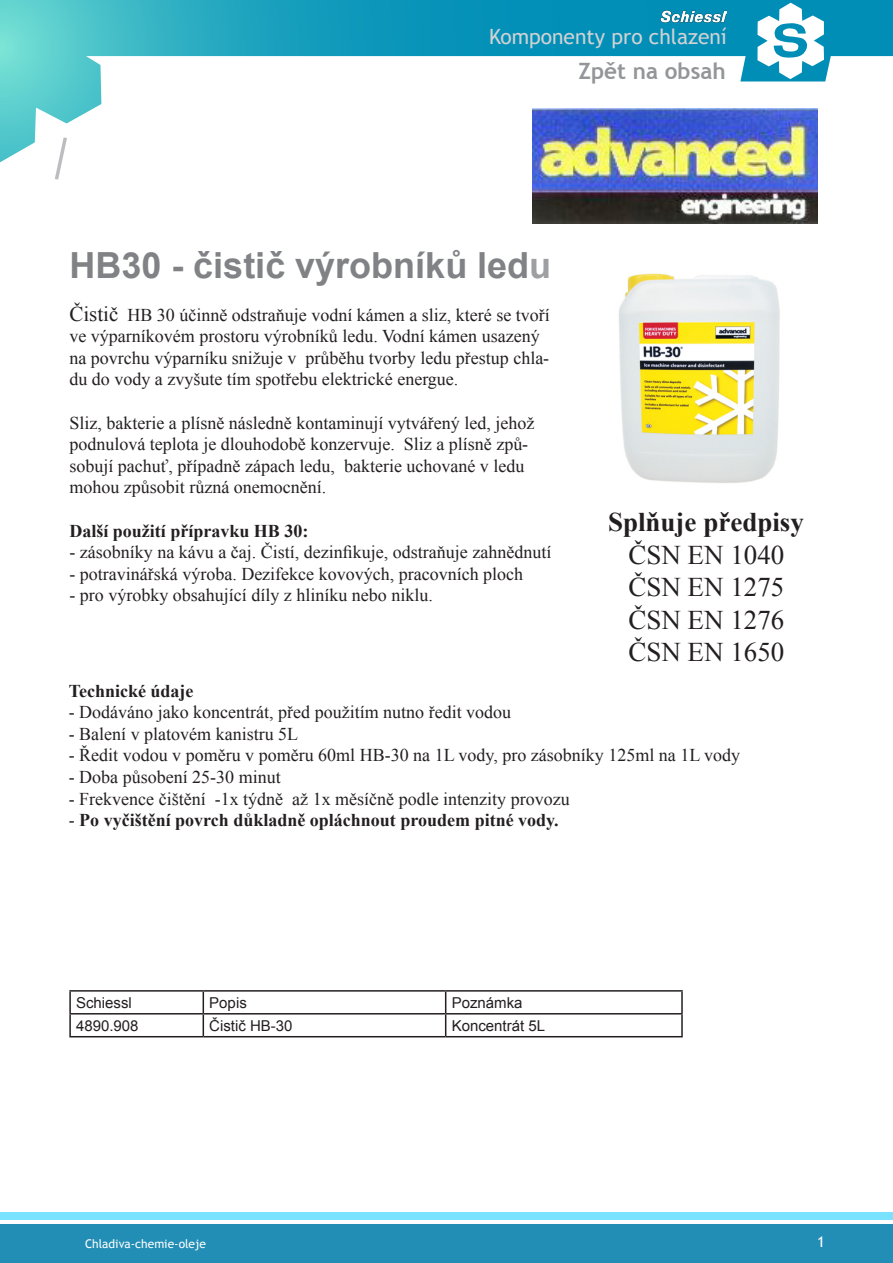
<style>
.page{position:relative;width:893px;height:1263px;background:#fff}
.page>*{position:absolute;margin:0;border:0;box-sizing:border-box;transform-origin:0 0}
.t1{font:700 36px "Arial";color:#808285}
.t2{font:27px "Times New Roman";color:#231f20}
.t3{font:700 27px "Times New Roman";color:#231f20}
.t4{font:700 22.5px "Trebuchet MS";color:#939598}
.t5{font:21px "Trebuchet MS";color:#d1d2d4}
.t6{font:18px/21.6px "Times New Roman";color:#231f20}
.t7{font:700 18px "Times New Roman";color:#231f20}
.times12bold{font:15px "Arial";color:#231f20}
.t8{font:15px "Trebuchet MS";color:#fff}
.t9{font:12px "Trebuchet MS";color:#fff}
.s1{color:#9d9fa2}
.s2{font-size:21px}
.s3{font-weight:400}
</style>
<div class="page">
<svg style="left:0;top:0;width:893px;height:162px"></svg>
<div style="left:0;top:1212px;width:893px;height:7px;background:#79e2ff"></div>
<div style="left:0;top:1224px;width:893px;height:39px;background:#228db5"></div>
<svg style="left:740px;top:0;width:103px;height:81px"></svg>
<img style="left:660px;top:10px;width:67px;height:13px">
<svg style="left:55px;top:137px;width:12px;height:43px"></svg>
<img style="left:533px;top:108px;width:285px;height:116px">
<img style="left:619px;top:273px;width:161px;height:210px">
<hr style="left:69px;top:990px;width:134px;height:2px;background:#231f20">
<hr style="left:69px;top:992px;width:2px;height:21px;background:#231f20">
<hr style="left:203px;top:990px;width:243px;height:2px;background:#231f20">
<hr style="left:446px;top:990px;width:237px;height:2px;background:#231f20">
<hr style="left:681px;top:992px;width:2px;height:21px;background:#231f20">
<hr style="left:69px;top:1013px;width:134px;height:1px;background:#231f20">
<hr style="left:69px;top:1014px;width:2px;height:22px;background:#231f20">
<hr style="left:203px;top:1013px;width:243px;height:1px;background:#231f20">
<svg style="left:203px;top:992px;width:1px;height:44px"></svg>
<hr style="left:446px;top:1013px;width:237px;height:1px;background:#231f20">
<svg style="left:445px;top:992px;width:1px;height:44px"></svg>
<hr style="left:681px;top:1014px;width:2px;height:22px;background:#231f20">
<hr style="left:69px;top:1036px;width:134px;height:1px;background:#231f20">
<hr style="left:203px;top:1036px;width:243px;height:1px;background:#231f20">
<hr style="left:446px;top:1036px;width:237px;height:1px;background:#231f20">
<p class="t5" style="left:489px;top:25px;width:239px">Komponenty pro chlazení</p>
<p class="t4" style="left:578px;top:57px;width:149px">Zpět na obsah</p>
<p class="t1" style="left:69px;top:242px;width:483px">HB30 - čistič výrobníků led<span class="s1">u</span></p>
<p class="t6" style="left:69px;top:303px;width:482px"><span class="s2">Čistič</span> HB 30 účinně odstraňuje vodní kámen a sliz, které se tvoří ve výparníkovém prostoru výrobníků ledu. Vodní kámen usazený na povrchu výparníku snižuje v průběhu tvorby ledu přestup chla&shy;du do vody a zvyšute tím spotřebu elektrické energue.</p>
<p class="t6" style="left:69px;top:411px;width:466px">Sliz, bakterie a plísně následně kontaminují vytvářený led, jehož podnulová teplota je dlouhodobě konzervuje. Sliz a plísně způ&shy;sobují pachuť, případně zápach ledu, bakterie uchované v ledu mohou způsobit různá onemocnění.</p>
<p class="t7" style="left:69px;top:518px;width:241px">Další použití přípravku HB 30:</p>
<p class="t6" style="left:69px;top:541px;width:483px">- zásobníky na kávu a čaj. Čistí, dezinfikuje, odstraňuje zahnědnutí</p>
<p class="t6" style="left:69px;top:563px;width:455px">- potravinářská výroba. Dezifekce kovových, pracovních ploch</p>
<p class="t6" style="left:69px;top:584px;width:365px">- pro výrobky obsahující díly z hliníku nebo niklu.</p>
<p class="t3" style="left:608px;top:504px;width:197px">Splňuje předpisy</p>
<p class="t2" style="left:628px;top:537px;width:158px">ČSN EN 1040</p>
<p class="t2" style="left:628px;top:569px;width:158px">ČSN EN 1275</p>
<p class="t2" style="left:628px;top:601px;width:158px">ČSN EN 1276</p>
<p class="t2" style="left:628px;top:634px;width:158px">ČSN EN 1650</p>
<p class="t7" style="left:69px;top:678px;width:126px">Technické údaje</p>
<p class="t6" style="left:69px;top:701px;width:444px">- Dodáváno jako koncentrát, před použitím nutno ředit vodou</p>
<p class="t6" style="left:69px;top:723px;width:231px">- Balení v platovém kanistru 5L</p>
<p class="t6" style="left:69px;top:744px;width:673px">- Ředit vodou v poměru v poměru 60ml HB-30 na 1L vody, pro zásobníky 125ml na 1L vody</p>
<p class="t6" style="left:69px;top:766px;width:213px">- Doba působení 25-30 minut</p>
<p class="t6" style="left:69px;top:787px;width:502px">- Frekvence čištění -1x týdně až 1x měsíčně podle intenzity provozu</p>
<p class="t7" style="left:69px;top:808px;width:491px"><span class="s3">-</span> Po vyčištění povrch důkladně opláchnout proudem pitné vody.</p>
<p class="times12bold" style="left:76px;top:993px;width:57px">Schiessl</p>
<p class="times12bold" style="left:209px;top:993px;width:39px">Popis</p>
<p class="times12bold" style="left:452px;top:993px;width:72px">Poznámka</p>
<p class="times12bold" style="left:76px;top:1016px;width:64px">4890.908</p>
<p class="times12bold" style="left:209px;top:1016px;width:85px">Čistič HB-30</p>
<p class="times12bold" style="left:452px;top:1016px;width:95px">Koncentrát 5L</p>
<p class="t9" style="left:85px;top:1237px;width:123px">Chladiva-chemie-oleje</p>
<p class="t8" style="left:817px;top:1233px;width:9px">1</p>
</div>
